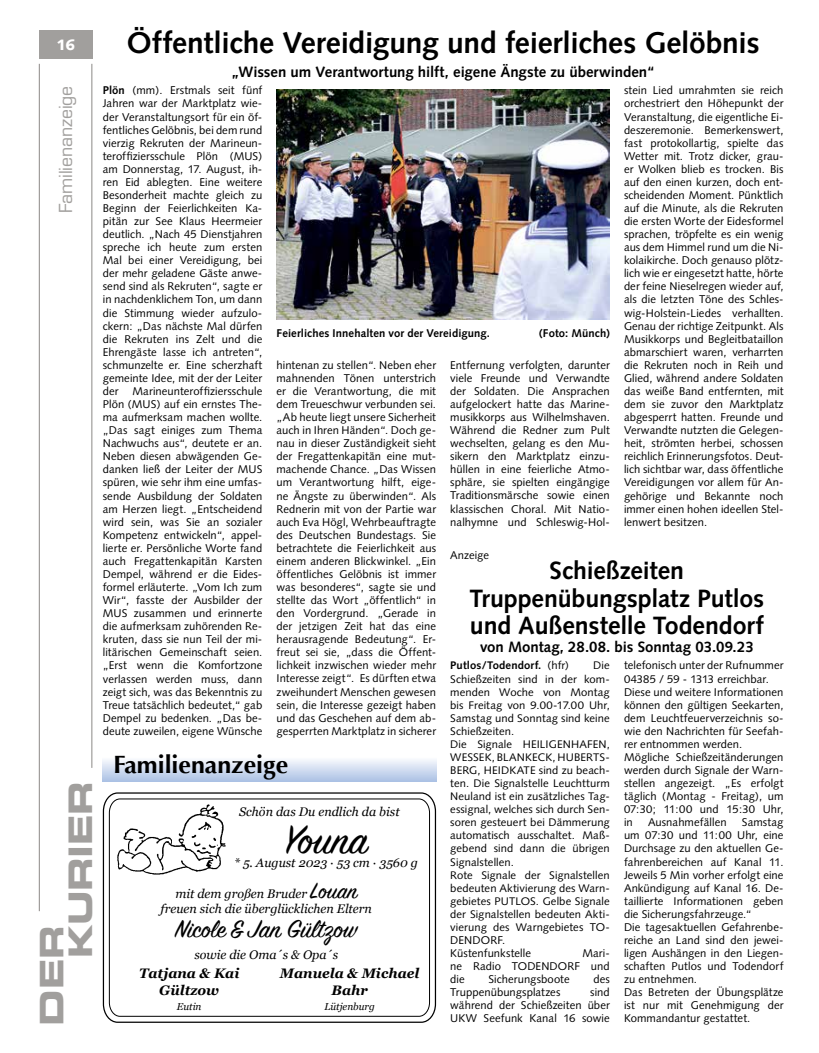
<style>
.page{position:relative;width:819px;height:1053px;background:#fff}
.page>*{position:absolute;margin:0;border:0;box-sizing:border-box;transform-origin:0 0}
.t1{font:45px "Sign Painter House Script";color:#000}
.t2{font:32.5px/28.9px "Eurostile LT Std Bold Ex 2";letter-spacing:-.01em;color:#a19f9d}
.t3{font:700 30px "Syntax LT Std";letter-spacing:-.005em;color:#000}
.t4{font:27.5px "Sign Painter House Script";color:#000}
.t5{font:700 25px/27.5px "Syntax LT Std";letter-spacing:-.005em;color:#000;text-align:center}
.t6{font:700 25px "Optima";color:#000}
.t7{font:17.5px "Eurostile LT Std";letter-spacing:-.005em;color:#a19f9d}
.t8{font:700 15px "Syntax LT Std";letter-spacing:-.005em;color:#000}
.t9{font:900 15px "Syntax LT Std";color:#fff}
.t10{font:italic 700 13.75px/16.5px "Georgia";color:#000;text-align:center}
.t11{font:italic 12.5px/15px "Georgia";color:#000;text-align:center}
.t12{font:11.25px/13px "Syntax";letter-spacing:.005em;color:#000;text-align:justify}
.t13{font:700 11.25px "Syntax LT Std";letter-spacing:.01em;color:#000}
.t14{font:11px/13px "Syntax";letter-spacing:.01em;color:#000}
.t15{font:700 11px "Syntax";letter-spacing:.01em;color:#000}
.t16{font:italic 10px "Georgia";color:#000}
.s1{font-weight:700}
.s2{font-weight:400}
.s3{font-size:11px}
.s4{font-family:"Sign Painter House Script";font-style:normal;font-size:25px}
</style>
<div class="page">
<hr style="left:39px;top:64px;width:1px;height:847px;background:#8c8986">
<hr style="left:92px;top:64px;width:1px;height:703px;background:#8c8986">
<div style="left:39px;top:30px;width:53px;height:29px;background:#a19f9d"></div>
<svg style="left:103px;top:792px;width:333px;height:230px"></svg>
<svg style="left:109px;top:798px;width:321px;height:218px"></svg>
<img style="left:115px;top:802px;width:114px;height:74px">
<svg style="left:103px;top:760px;width:333px;height:21px;background:#cfdbf0"></svg>
<img style="left:276px;top:89px;width:333px;height:231px">
<p class="t9" style="left:56px;top:36px;width:20px">16</p>
<p class="t7" style="left:55px;top:213px;width:129px;rotate:-90deg">Familienanzeige</p>
<p class="t2" style="left:37px;top:958px;width:179px;text-indent:-67px;rotate:-90deg">Der<br>Kurier</p>
<p class="t3" style="left:127px;top:25px;width:634px">Öffentliche Vereidigung und feierliches Gelöbnis</p>
<p class="t8" style="left:231px;top:63px;width:425px">„Wissen um Verantwortung hilft, eigene Ängste zu überwinden“</p>
<p class="t12" style="left:103px;top:84px;width:161px"><span class="s1">Plön</span> (mm). Erstmals seit fünf Jahren war der Marktplatz wie&shy;der Veranstaltungsort für ein öf&shy;fentliches Gelöbnis, bei dem rund vierzig Rekruten der Marineun&shy;teroffiziersschule Plön (MUS) am Donnerstag, 17. August, ih&shy;ren Eid ablegten. Eine weitere Besonderheit machte gleich zu Beginn der Feierlichkeiten Ka&shy;pitän zur See Klaus Heermeier deutlich. „Nach 45 Dienstjahren spreche ich heute zum ersten Mal bei einer Vereidigung, bei der mehr geladene Gäste anwe&shy;send sind als Rekruten“, sagte er in nachdenklichem Ton, um dann die Stimmung wieder aufzulo&shy;ckern: „Das nächste Mal dürfen die Rekruten ins Zelt und die Ehrengäste lasse ich antreten“, schmunzelte er. Eine scherzhaft gemeinte Idee, mit der der Leiter der Marineunteroffiziersschule Plön (MUS) auf ein ernstes The&shy;ma aufmerksam machen wollte. „Das sagt einiges zum Thema Nachwuchs aus“, deutete er an.<br>Neben diesen abwägenden Ge&shy;danken ließ der Leiter der MUS spüren, wie sehr ihm eine umfas&shy;sende Ausbildung der Soldaten am Herzen liegt. „Entscheidend wird sein, was Sie an sozialer Kompetenz entwickeln“, appel&shy;lierte er. Persönliche Worte fand auch Fregattenkapitän Karsten Dempel, während er die Eides&shy;formel erläuterte. „Vom Ich zum Wir“, fasste der Ausbilder der MUS zusammen und erinnerte die aufmerksam zuhörenden Re&shy;kruten, dass sie nun Teil der mi&shy;litärischen Gemeinschaft seien. „Erst wenn die Komfortzone verlassen werden muss, dann zeigt sich, was das Bekenntnis zu Treue tatsächlich bedeutet,“ gab Dempel zu bedenken. „Das be&shy;deute zuweilen, eigene Wünsche</p>
<p class="t12" style="left:624px;top:84px;width:161px">stein Lied umrahmten sie reich orchestriert den Höhepunkt der Veranstaltung, die eigentliche Ei&shy;deszeremonie. Bemerkenswert, fast protokollartig, spielte das Wetter mit. Trotz dicker, grau&shy;er Wolken blieb es trocken. Bis auf den einen kurzen, doch ent&shy;scheidenden Moment. Pünktlich auf die Minute, als die Rekruten die ersten Worte der Eidesformel sprachen, tröpfelte es ein wenig aus dem Himmel rund um die Ni&shy;kolaikirche. Doch genauso plötz&shy;lich wie er eingesetzt hatte, hörte der feine Nieselregen wieder auf, als die letzten Töne des Schles&shy;wig-Holstein-Liedes verhallten.<br>Genau der richtige Zeitpunkt. Als Musikkorps und Begleitbataillon abmarschiert waren, verharrten die Rekruten noch in Reih und Glied, während andere Soldaten das weiße Band entfernten, mit dem sie zuvor den Marktplatz abgesperrt hatten. Freunde und Verwandte nutzten die Gelegen&shy;heit, strömten herbei, schossen reichlich Erinnerungsfotos. Deut&shy;lich sichtbar war, dass öffentliche Vereidigungen vor allem für An&shy;gehörige und Bekannte noch immer einen hohen ideellen Stel&shy;lenwert besitzen.</p>
<p class="t13" style="left:276px;top:327px;width:215px">Feierliches Innehalten vor der Vereidigung.</p>
<p class="t13" style="left:539px;top:327px;width:72px">(Foto: Münch)</p>
<p class="t12" style="left:276px;top:358px;width:161px">hintenan zu stellen“. Neben eher mahnenden Tönen unterstrich er die Verantwortung, die mit dem Treueschwur verbunden sei. „Ab heute liegt unsere Sicherheit auch in Ihren Händen“. Doch ge&shy;nau in dieser Zuständigkeit sieht der Fregattenkapitän eine mut&shy;machende Chance. „Das Wissen um Verantwortung hilft, eige&shy;ne Ängste zu überwinden“. Als Rednerin mit von der Partie war auch Eva Högl, Wehrbeauftragte des Deutschen Bundestags. Sie betrachtete die Feierlichkeit aus einem anderen Blickwinkel. „Ein öffentliches Gelöbnis ist immer was besonderes“, sagte sie und stellte das Wort „öffentlich“ in den Vordergrund. „Gerade in der jetzigen Zeit hat das eine herausragende Bedeutung“. Er&shy;freut sei sie, „dass die Öffent&shy;lichkeit inzwischen wieder mehr Interesse zeigt“. Es dürften etwa zweihundert Menschen gewesen sein, die Interesse gezeigt haben und das Geschehen auf dem ab&shy;gesperrten Marktplatz in sicherer</p>
<p class="t12" style="left:450px;top:358px;width:161px">Entfernung verfolgten, darunter viele Freunde und Verwandte der Soldaten. Die Ansprachen aufgelockert hatte das Marine&shy;musikkorps aus Wilhelmshaven.<br>Während die Redner zum Pult wechselten, gelang es den Mu&shy;sikern den Marktplatz einzu&shy;hüllen in eine feierliche Atmo&shy;sphäre, sie spielten eingängige Traditionsmärsche sowie einen klassischen Choral. Mit Natio&shy;nalhymne und Schleswig-Hol-</p>
<p class="t12" style="left:450px;top:549px;width:40px">Anzeige</p>
<p class="t5" style="left:469px;top:557px;width:296px">Schießzeiten<br>Truppenübungsplatz Putlos und Außenstelle Todendorf</p>
<p class="t8" style="left:480px;top:638px;width:275px">von Montag, 28.08. bis Sonntag 03.09.23</p>
<p class="t12" style="left:624px;top:659px;width:161px;text-align:left">telefonisch unter der Rufnummer<br>04385 / 59 - 1313 erreichbar.<br>Diese und weitere Informationen können den gü ltigen Seekarten, dem Leuchtfeuerverzeichnis so&shy;wie den Nachrichten fü r Seefah&shy;rer entnommen werden.<br>Mögliche Schießzeitänderungen werden durch Signale der Warn&shy;stellen angezeigt. „Es erfolgt täglich (Montag - Freitag), um<br>07:30; 11:00 und 15:30 Uhr, in</p>
<p class="t15" style="left:450px;top:659px;width:120px">Putlos/Todendorf. <span class="s2">(hfr)</span></p>
<p class="t14" style="left:450px;top:659px;width:161px;text-indent:143px">Die<br>Schießzeiten sind in der kom&shy;menden Woche von Montag bis Freitag von 9.00-17.00 Uhr,<br>Samstag und Sonntag sind keine<br>Schießzeiten.<br>Die Signale HEILIGENHAFEN,<br>WESSEK, BLANKECK, HUBERTS-<br>BERG, HEIDKATE sind zu beach&shy;ten. Die Signalstelle Leuchtturm<br>Neuland ist ein zusätzliches Tag&shy;essignal, welches sich durch Sen&shy;soren gesteuert bei Dämmerung automatisch ausschaltet. Maß&shy;gebend sind dann die ü brigen<br>Signalstellen.<br>Rote Signale der Signalstellen bedeuten Aktivierung des Warn&shy;gebietes PUTLOS. Gelbe Signale der Signalstellen bedeuten Akti-</p>
<p class="t12" style="left:450px;top:920px;width:161px;text-align:left"><span class="s3">vierung des Wa</span>rngebietes TO-<br>DENDORF.<br>Küstenfunkstelle</p>
<p class="t6" style="left:113px;top:750px;width:176px">Familienanzeige</p>
<p class="t11" style="left:239px;top:803px;width:162px">Schön das Du endlich da bist</p>
<p class="t1" style="left:284px;top:812px;width:85px">Youna</p>
<p class="t11" style="left:234px;top:854px;width:185px">* 5. August 2023 · 53 cm · 3560 g</p>
<p class="t11" style="left:161px;top:885px;width:213px">mit dem großen Bruder <span class="s4">Louan </span>freuen sich die überglücklichen Eltern</p>
<p class="t4" style="left:175px;top:912px;width:185px">Nicole &amp; Jan Gültzow</p>
<p class="t11" style="left:194px;top:946px;width:145px">sowie die Oma´s &amp; Opa´s</p>
<p class="t10" style="left:139px;top:964px;width:102px">Tatjana &amp; Kai<br>Gültzow</p>
<p class="t16" style="left:177px;top:999px;width:26px">Eutin</p>
<p class="t12" style="left:648px;top:815px;width:80px">Ausnahmefällen</p>
<p class="t12" style="left:624px;top:815px;width:161px;text-align:left;text-indent:118px">Samstag um 07:30 und 11:00 Uhr, eine<br>Durchsage zu den aktuellen Ge&shy;fahrenbereichen auf Kanal 11.<br>Jeweils 5 Min vorher erfolgt eine<br>Ankü ndigung auf Kanal 16. De&shy;taillierte Informationen geben die Sicherungsfahrzeuge.“<br>Die tagesaktuellen Gefahrenbe&shy;reiche an Land sind den jewei&shy;ligen Aushängen in den Liegen&shy;schaften Putlos und Todendorf zu entnehmen.<br>Das Betreten der Übungsplätze ist nur mit Genehmigung der<br>Kommandantur gestattet.</p>
<p class="t12" style="left:450px;top:946px;width:161px;text-indent:132px">Mari&shy;ne Radio TODENDORF und die</p>
<p class="t10" style="left:280px;top:964px;width:141px">Manuela &amp; Michael<br>Bahr</p>
<p class="t16" style="left:324px;top:999px;width:52px">Lütjenburg</p>
<p class="t12" style="left:488px;top:972px;width:83px">Sicherungsboote</p>
<p class="t12" style="left:593px;top:972px;width:18px">des</p>
<p class="t12" style="left:450px;top:985px;width:112px">Truppenü bungsplatzes</p>
<p class="t12" style="left:450px;top:985px;width:161px;text-indent:140px">sind während der Schießzeiten ü ber UKW Seefunk Kanal 16 sowie</p>
</div>
